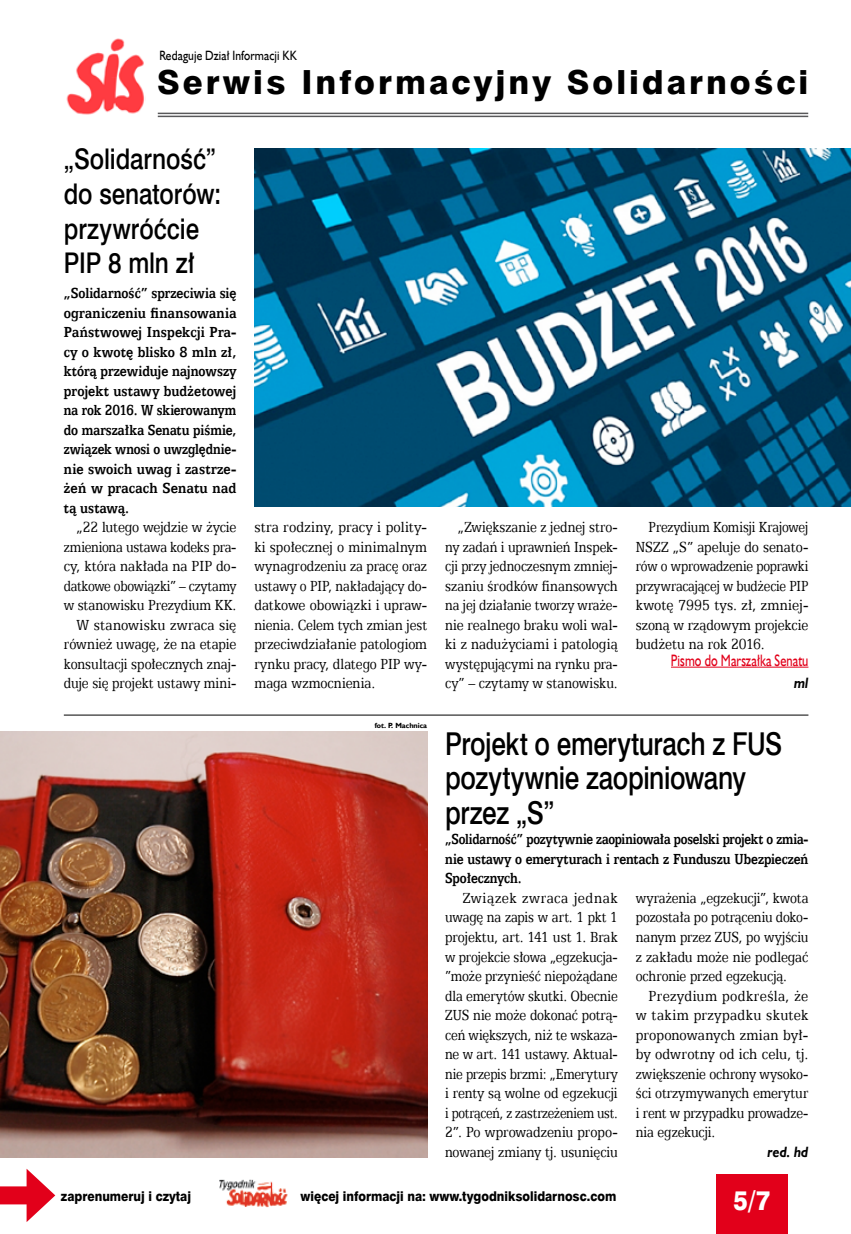
<style>
.page{position:relative;width:851px;height:1234px;background:#fff}
.page>*{position:absolute;margin:0;border:0;box-sizing:border-box;transform-origin:0 0}
.t1{font:33.3px "Swis 721 Hv EU";letter-spacing:.09em;color:#000}
.t2{font:31.5px/34.5px "Swis 721 Md EU";letter-spacing:-.015em;color:#000;scale:.83 1}
.t3{font:28.5px/34.5px "Swis 721 Md EU";letter-spacing:-.005em;color:#000;scale:.85 1}
.t4{font:27px "Swis 721 Hv EU";color:#fff;scale:.9 1}
.t5{font:16.5px/19.5px "Egyptian 505 EU";letter-spacing:-.005em;color:#000;text-align:justify;scale:.87 1}
.t6{font:16.5px/19.5px "Egyptian 505 EU";letter-spacing:-.005em;color:#000;text-align:justify;scale:.83 1}
.t7{font:700 16.5px/19.5px "Egyptian 505 EU";color:#000;text-align:justify;scale:.84 1}
.t8{font:16.5px/19.5px "Egyptian 505 EU";letter-spacing:-.005em;color:#000;text-align:right;scale:.85 1}
.t9{font:16.5px/19.5px "Egyptian 505 EU";letter-spacing:-.005em;color:#000;text-align:justify;scale:.82 1}
.t10{font:700 16.5px/19.5px "Egyptian 505 EU";color:#000;text-align:justify;scale:.81 1}
.t11{font:16.5px "Humanst 521 EU";letter-spacing:.01em;color:#e2001a;scale:.75 1}
.t12{font:italic 700 15px "Humanst 521 EU";color:#000;scale:.9 1}
.t13{font:13.5px "Swis 721 Hv EU";color:#000;scale:.9 1}
.t14{font:13.5px "Humanst 521 EU";letter-spacing:.015em;color:#000;scale:.85 1}
.t15{font:700 7.5px "Humanst 521 EU";color:#000}
</style>
<div class="page">
<div style="left:716px;top:1174px;width:72px;height:59px;background:#e2001a"></div>
<img style="left:219px;top:1179px;width:69px;height:27px">
<div style="left:0;top:1186px;width:38px;height:18px;background:#e2001a"></div>
<svg style="left:27px;top:1169px;width:28px;height:52px"></svg>
<img style="left:66px;top:38px;width:80px;height:77px">
<hr style="left:158px;top:113px;width:650px;height:1px;background:#58585a">
<hr style="left:158px;top:116px;width:650px;height:1px;background:#58585a">
<hr style="left:671px;top:666px;width:137px;height:1px;background:#e2001a">
<img style="left:254px;top:149px;width:596px;height:357px">
<img style="left:0;top:731px;width:427px;height:426px">
<hr style="left:64px;top:714px;width:744px;height:1px;background:#000">
<p class="t14" style="left:159px;top:47px;width:163px">Redaguje Dział Informacji KK</p>
<h1 class="t1" style="left:157px;top:62px;width:652px">Serwis Informacyjny Solidarności</h1>
<h3 class="t3" style="left:64px;top:144px;width:187px">„Solidarność” do senatorów: przywróćcie<br>PIP 8 mln zł</h3>
<p class="t7" style="left:64px;top:283px;width:207px">„Solidarność” sprzeciwia się ograniczeniu finansowania Państwowej Inspekcji Pra&shy;cy o kwotę blisko 8 mln zł, którą przewiduje najnowszy projekt ustawy budżetowej na rok 2016. W skierowanym do marszałka Senatu piśmie, związek wnosi o uwzględnie&shy;nie swoich uwag i zastrze&shy;żeń w pracach Senatu nad tą ustawą.</p>
<p class="t8" style="left:64px;top:517px;width:204px">„22 lutego wejdzie w życie zmieniona ustawa kodeks pra&shy;cy, która nakłada na PIP do&shy;datkowe obowiązki” – czytamy w stanowisku Prezydium KK.<br>W stanowisku zwraca się również uwagę, że na etapie konsultacji społecznych znaj&shy;duje się projekt ustawy mini-</p>
<p class="t5" style="left:254px;top:517px;width:200px">stra rodziny, pracy i polity&shy;ki społecznej o minimalnym wynagrodzeniu za pracę oraz ustawy o PIP, nakładający do&shy;datkowe obowiązki i upraw&shy;nienia. Celem tych zmian jest przeciwdziałanie patologiom rynku pracy, dlatego PIP wy&shy;maga wzmocnienia.</p>
<p class="t6" style="left:445px;top:517px;width:209px;text-indent:13px">„Zwiększanie z jednej stro&shy;ny zadań i uprawnień Inspek&shy;cji przy jednoczesnym zmniej&shy;szaniu środków finansowych na jej działanie tworzy wraże&shy;nie realnego braku woli wal&shy;ki z nadużyciami i patologią występującymi na rynku pra&shy;cy” – czytamy w stanowisku.</p>
<p class="t9" style="left:635px;top:517px;width:212px;text-indent:13px">Prezydium Komisji Krajowej NSZZ „S” apeluje do senato&shy;rów o wprowadzenie poprawki przywracającej w budżecie PIP kwotę 7995 tys. zł, zmniej&shy;szoną w rządowym projekcie budżetu na rok 2016.</p>
<p class="t11" style="left:671px;top:649px;width:185px">Pismo do Marszałka Senatu</p>
<p class="t12" style="left:794px;top:673px;width:17px">ml</p>
<p class="t15" style="left:374px;top:721px;width:54px">fot. P. Machnica</p>
<h2 class="t2" style="left:445px;top:727px;width:408px">Projekt o emeryturach z FUS pozytywnie zaopiniowany przez „S”</h2>
<p class="t10" style="left:445px;top:829px;width:450px">„Solidarność” pozytywnie zaopiniowała poselski projekt o zmia&shy;nie ustawy o emeryturach i rentach z Funduszu Ubezpieczeń Społecznych.</p>
<p class="t5" style="left:445px;top:887px;width:200px;text-indent:18px">Związek zwraca jednak uwagę na zapis w art. 1 pkt 1 projektu, art. 141 ust 1. Brak w projekcie słowa „egzekucja-”może przynieść niepożądane dla emerytów skutki. Obecnie ZUS nie może dokonać potrą&shy;ceń większych, niż te wskaza&shy;ne w art. 141 ustawy. Aktual&shy;nie przepis brzmi: „Emerytury i renty są wolne od egzekucji i potrąceń, z zastrzeżeniem ust.<br>2”. Po wprowadzeniu propo&shy;nowanej zmiany tj. usunięciu</p>
<p class="t6" style="left:635px;top:887px;width:209px">wyrażenia „egzekucji”, kwota pozostała po potrąceniu doko&shy;nanym przez ZUS, po wyjściu z zakładu może nie podlegać ochronie przed egzekucją.</p>
<p class="t5" style="left:635px;top:985px;width:200px;text-indent:13px">Prezydium podkreśla, że w takim przypadku skutek proponowanych zmian był&shy;by odwrotny od ich celu, tj. zwiększenie ochrony wysoko&shy;ści otrzymywanych emerytur i rent w przypadku prowadze&shy;nia egzekucji.</p>
<p class="t12" style="left:767px;top:1141px;width:47px">red. hd</p>
<p class="t13" style="left:61px;top:1187px;width:146px">zaprenumeruj i czytaj</p>
<p class="t13" style="left:300px;top:1187px;width:352px">więcej informacji na: www.tygodniksolidarnosc.com</p>
<h3 class="t4" style="left:733px;top:1183px;width:42px">5/7</h3>
</div>
